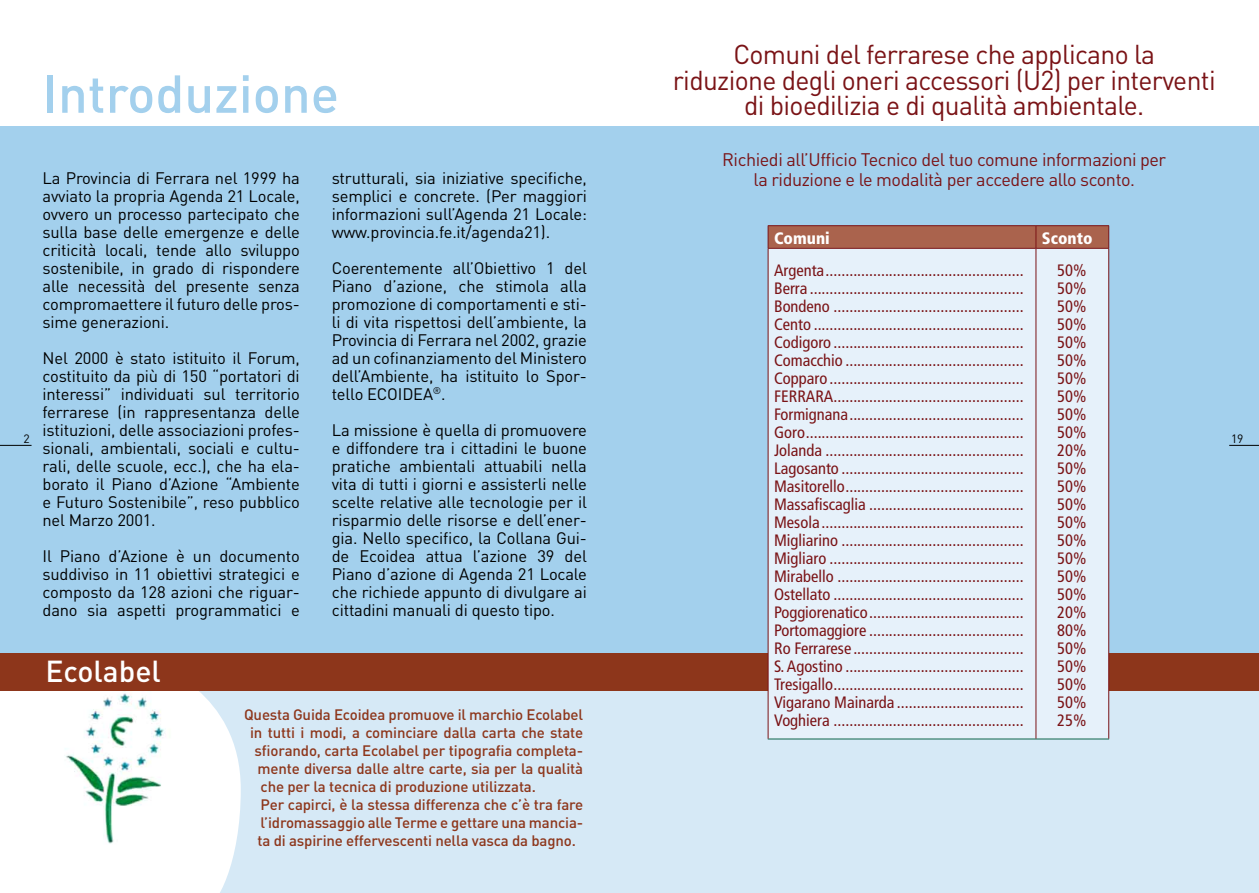
<style>
.page{position:relative;width:1259px;height:893px;background:#fff}
.page>*{position:absolute;margin:0;border:0;box-sizing:border-box;transform-origin:0 0}
.t1{font:500 52.5px "DIN";color:#a3d0ed}
.t2{font:500 30px "DIN";color:#fff}
.t3{font:27px/25.5px "DIN";letter-spacing:-.025em;color:#7a1316;text-align:center}
.t4{font:18px/19.5px "DIN";letter-spacing:-.025em;color:#7a1316;text-align:center}
.t5{font:condensed 16.5px/18px "Frutiger";color:#7a1316;text-align:justify}
.t6{font:16.5px/18px "DIN";letter-spacing:-.01em;color:#000;text-align:justify}
.t7{font:900 condensed 16.5px "Frutiger";color:#fff}
.t8{font:500 15px "DIN";letter-spacing:-.01em;color:#8d361b}
.t9{font:12px "DIN";color:#000}
</style>
<div class="page">
<div style="left:62px;top:685px;width:567px;height:208px;background:#d6e9f6"></div>
<div style="left:0;top:126px;width:629px;height:534px;background:#a3d0ed"></div>
<svg style="left:62px;top:691px;width:179px;height:202px;background:#fafcfe"></svg>
<img style="left:62px;top:691px;width:121px;height:153px">
<div style="left:0;top:654px;width:629px;height:37px;background:#8d361b"></div>
<hr style="left:0;top:445px;width:32px;height:1px;background:#000">
<div style="left:629px;top:685px;width:630px;height:208px;background:#d6e9f6"></div>
<div style="left:629px;top:126px;width:630px;height:560px;background:#a3d0ed"></div>
<div style="left:629px;top:654px;width:630px;height:37px;background:#8d361b"></div>
<div style="left:768px;top:249px;width:340px;height:490px;background:#e6f1fa"></div>
<hr style="left:767px;top:739px;width:269px;height:1px;background:#0f654b">
<hr style="left:1036px;top:739px;width:73px;height:1px;background:#0f654b">
<hr style="left:767px;top:225px;width:269px;height:1px;background:#7a1316">
<hr style="left:1036px;top:225px;width:73px;height:1px;background:#7a1316">
<svg style="left:767px;top:226px;width:342px;height:22px;background:#a8614b"></svg>
<hr style="left:767px;top:248px;width:269px;height:1px;background:#7a1316">
<hr style="left:767px;top:249px;width:1px;height:490px;background:#7a1316">
<hr style="left:1036px;top:248px;width:73px;height:1px;background:#7a1316">
<hr style="left:1035px;top:249px;width:1px;height:490px;background:#7a1316">
<hr style="left:1108px;top:249px;width:1px;height:490px;background:#7a1316">
<hr style="left:1229px;top:445px;width:30px;height:1px;background:#000">
<h1 class="t1" style="left:43px;top:60px;width:298px">Introduzione</h1>
<p class="t9" style="left:23px;top:431px;width:8px">2</p>
<p class="t6" style="left:43px;top:168px;width:259px">La Provincia di Ferrara nel 1999 ha avviato la propria Agenda 21 Locale, ovvero un processo partecipato che sulla base delle emergenze e delle criticità locali, tende allo sviluppo sostenibile, in grado di rispondere alle necessità del presente senza compromaettere il futuro delle pros&shy;sime generazioni.</p>
<p class="t6" style="left:43px;top:348px;width:259px">Nel 2000 è stato istituito il Forum, costituito da più di 150 “portatori di interessi” individuati sul territorio ferrarese (in rappresentanza delle istituzioni, delle associazioni profes&shy;sionali, ambientali, sociali e cultu&shy;rali, delle scuole, ecc.), che ha ela&shy;borato il Piano d’Azione “Ambiente e Futuro Sostenibile”, reso pubblico nel Marzo 2001.</p>
<p class="t6" style="left:43px;top:546px;width:259px">Il Piano d’Azione è un documento suddiviso in 11 obiettivi strategici e composto da 128 azioni che riguar&shy;dano sia aspetti programmatici e</p>
<p class="t6" style="left:332px;top:168px;width:257px">strutturali, sia iniziative specifiche, semplici e concrete. (Per maggiori informazioni sull’Agenda 21 Locale: www.provincia.fe.it/agenda21).</p>
<p class="t6" style="left:332px;top:258px;width:257px">Coerentemente all’Obiettivo 1 del Piano d’azione, che stimola alla promozione di comportamenti e sti&shy;li di vita rispettosi dell’ambiente, la Provincia di Ferrara nel 2002, grazie ad un cofinanziamento del Ministero dell’Ambiente, ha istituito lo Spor&shy;tello ECOIDEA<sup>®</sup>.</p>
<p class="t6" style="left:332px;top:420px;width:257px">La missione è quella di promuovere e diffondere tra i cittadini le buone pratiche ambientali attuabili nella vita di tutti i giorni e assisterli nelle scelte relative alle tecnologie per il risparmio delle risorse e dell’ener&shy;gia. Nello specifico, la Collana Gui&shy;de Ecoidea attua l’azione 39 del Piano d’azione di Agenda 21 Locale che richiede appunto di divulgare ai cittadini manuali di questo tipo.</p>
<h2 class="t2" style="left:45px;top:652px;width:117px">Ecolabel</h2>
<p class="t8" style="left:244px;top:705px;width:340px">Questa Guida Ecoidea promuove il marchio Ecolabel</p>
<p class="t8" style="left:250px;top:723px;width:334px">in tutti i modi, a cominciare dalla carta che state</p>
<p class="t8" style="left:255px;top:741px;width:330px">sfiorando, carta Ecolabel per tipografia completa-</p>
<p class="t8" style="left:258px;top:759px;width:327px">mente diversa dalle altre carte, sia per la qualità</p>
<p class="t8" style="left:261px;top:777px;width:277px">che per la tecnica di produzione utilizzata.</p>
<p class="t8" style="left:261px;top:795px;width:324px">Per capirci, è la stessa differenza che c’è tra fare</p>
<p class="t8" style="left:261px;top:813px;width:324px">l’idromassaggio alle Terme e gettare una mancia-</p>
<p class="t8" style="left:258px;top:831px;width:320px">ta di aspirine effervescenti nella vasca da bagno.</p>
<h3 class="t3" style="left:673px;top:41px;width:544px">Comuni del ferrarese che applicano la<br>riduzione degli oneri accessori (U2) per interventi di bioedilizia e di qualità ambientale.</h3>
<p class="t4" style="left:722px;top:150px;width:445px">Richiedi all’Ufficio Tecnico del tuo comune informazioni per la riduzione e le modalità per accedere allo sconto.</p>
<p class="t7" style="left:774px;top:228px;width:57px">Comuni</p>
<p class="t7" style="left:1042px;top:228px;width:52px">Sconto</p>
<p class="t5" style="left:774px;top:261px;width:251px">Argenta..................................................<br>Berra ......................................................<br>Bondeno ................................................<br>Cento .....................................................<br>Codigoro ................................................<br>Comacchio .............................................<br>Copparo .................................................<br>FERRARA................................................<br>Formignana............................................<br>Goro.......................................................<br>Jolanda ..................................................<br>Lagosanto ..............................................<br>Masitorello.............................................<br>Massafiscaglia .......................................<br>Mesola ...................................................<br>Migliarino ..............................................<br>Migliaro .................................................<br>Mirabello ...............................................<br>Ostellato ................................................<br>Poggiorenatico.......................................<br>Portomaggiore .......................................<br>Ro Ferrarese ...........................................<br>S. Agostino .............................................<br>Tresigallo................................................<br>Vigarano Mainarda ................................<br>Voghiera ................................................</p>
<p class="t5" style="left:1057px;top:261px;width:31px">50% 50% 50% 50% 50% 50% 50% 50% 50% 50% 20% 50% 50% 50% 50% 50% 50% 50% 50% 20% 80% 50% 50% 50% 50% 25%</p>
<p class="t9" style="left:1231px;top:431px;width:14px">19</p>
</div>
